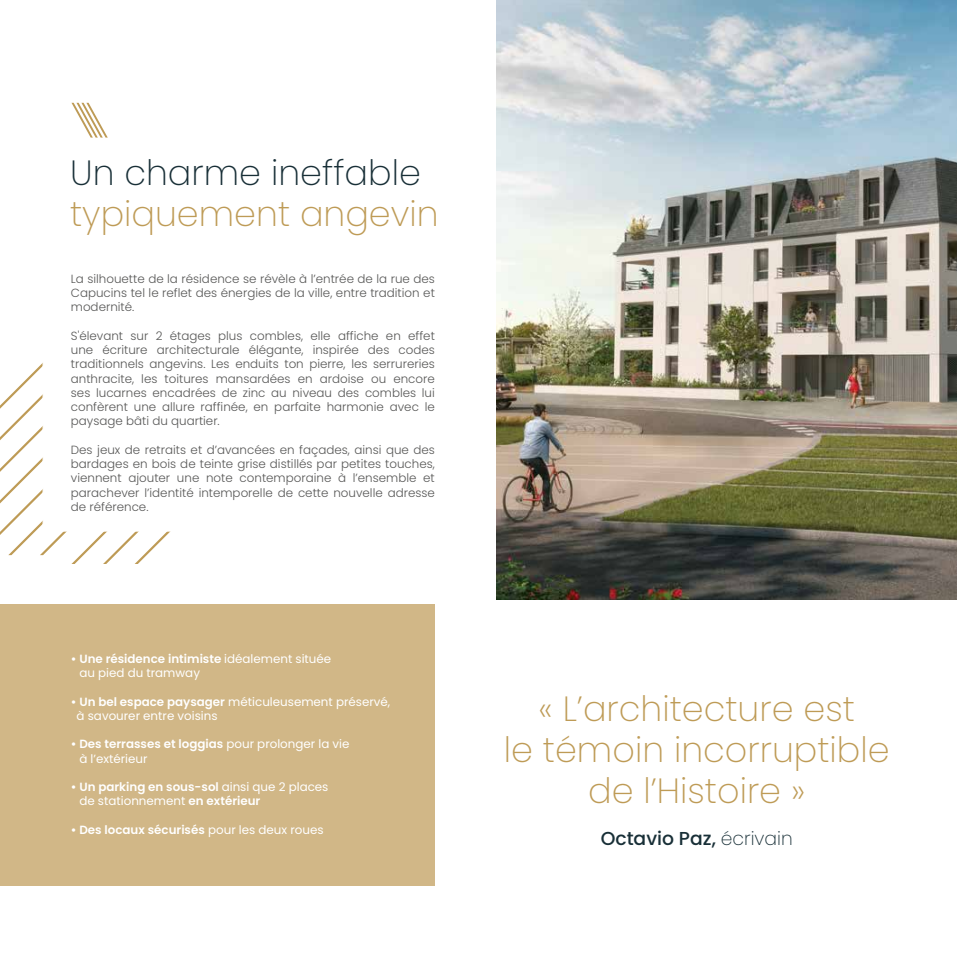
<style>
.page{position:relative;width:957px;height:957px;background:#fff}
.page>*{position:absolute;margin:0;border:0;box-sizing:border-box;transform-origin:0 0}
.t1{font:200 35px/41.2px "Poppins";color:#be9b56;text-align:center}
.t2{font:200 35px "Poppins";color:#182f37}
.t3{font:500 18.75px "Poppins";color:#182f37}
.t4{font:300 11.88px/14.2px "Poppins";color:#575756;text-align:justify}
.t5{font:11.88px/14.2px "Poppins";color:#fff}
.t6{font:600 11.88px/14.2px "Poppins";color:#fff}
.s1{font-weight:600}
.s2{font-weight:400}
.s3{font-weight:200}
</style>
<div class="page">
<div style="left:0;top:604px;width:435px;height:282px;background:#d1b787"></div>
<svg style="left:8px;top:365px;width:32px;height:190px"></svg>
<svg style="left:71px;top:103px;width:37px;height:35px"></svg>
<img style="left:496px;top:0;width:461px;height:599px">
<h1 class="t2" style="left:70px;top:152px;width:352px">Un charme ineffable</h1>
<h1 class="t1" style="left:70px;top:193px;width:370px">typiquement angevin</h1>
<p class="t4" style="left:71px;top:271px;width:365px">La silhouette de la résidence se révèle à l’entrée de la rue des Capucins tel le reflet des énergies de la ville, entre tradition et modernité.</p>
<p class="t4" style="left:71px;top:328px;width:365px">S'élevant sur 2 étages plus combles, elle affiche en effet une écriture architecturale élégante, inspirée des codes traditionnels angevins. Les enduits ton pierre, les serrureries anthracite, les toitures mansardées en ardoise ou encore ses lucarnes encadrées de zinc au niveau des combles lui confèrent une allure raffinée, en parfaite harmonie avec le paysage bâti du quartier.</p>
<p class="t4" style="left:71px;top:442px;width:365px">Des jeux de retraits et d’avancées en façades, ainsi que des bardages en bois de teinte grise distillés par petites touches, viennent ajouter une note contemporaine à l’ensemble et parachever l’identité intemporelle de cette nouvelle adresse de référence.</p>
<p class="t5" style="left:79px;top:652px;width:253px;text-indent:-9px"><span class="s1">• Une résidence intimiste</span> idéalement située au pied du tramway</p>
<p class="t5" style="left:77px;top:694px;width:315px;text-indent:-6px"><span class="s1">• Un bel espace paysager</span> méticuleusement préservé, à savourer entre voisins</p>
<p class="t5" style="left:79px;top:737px;width:272px;text-indent:-9px"><span class="s1">• Des terrasses et loggias</span> pour prolonger la vie à l’extérieur</p>
<p class="t6" style="left:79px;top:780px;width:251px;text-indent:-9px">• Un parking en sous-sol <span class="s2">ainsi que 2 places de stationnement</span> en extérieur</p>
<p class="t6" style="left:71px;top:822px;width:254px">• Des locaux sécurisés <span class="s2">pour les deux roues</span></p>
<h1 class="t1" style="left:504px;top:688px;width:387px">« L’architecture est<br>le témoin incorruptible de l’Histoire »</h1>
<h2 class="t3" style="left:601px;top:827px;width:194px">Octavio Paz, <span class="s3">écrivain</span></h2>
</div>
